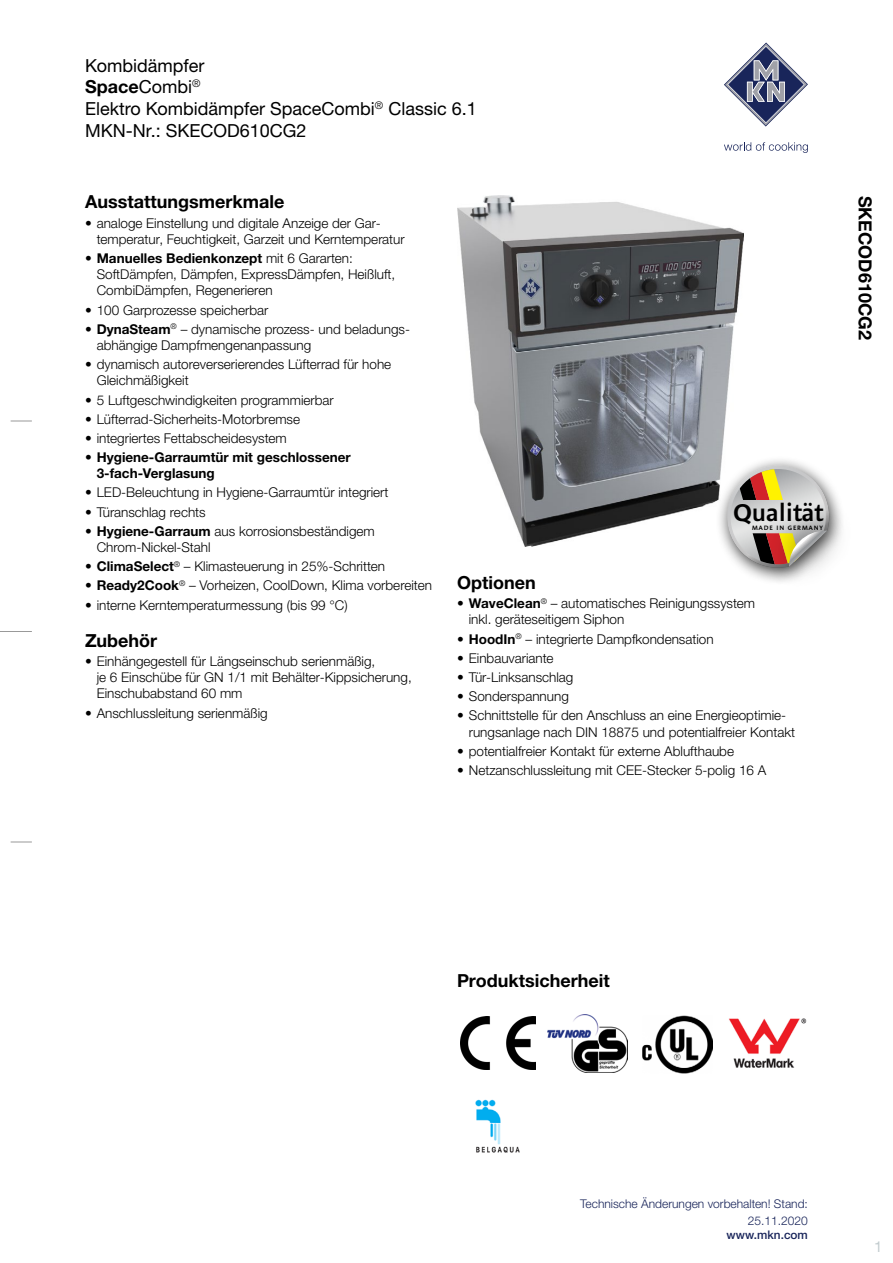
<style>
.page{position:relative;width:893px;height:1263px;background:#fff}
.page>*{position:absolute;margin:0;border:0;box-sizing:border-box;transform-origin:0 0}
.t1{font:500 23.7px "Alinea Sans";color:#000}
.t2{font:18px/21.6px "Helvetica Neue LTW1 G";color:#000}
.t3{font:700 18px "Helvetica Neue LTW1 G";color:#000}
.t4{font:15px "Helvetica Neue LTW1 G";color:#c3cccf}
.t5{font:300 13.5px/16.2px "Helvetica Neue LTW1 G";color:#000}
.t6{font:700 13.5px/16.2px "Helvetica Neue LTW1 G";color:#000}
.t7{font:300 12px/16.5px "Helvetica Neue LTW1 G";color:#19255a;text-align:right}
.t8{font:500 11.85px "Helvetica Neue LTW1 G";color:#19255a}
.t9{font:500 6.15px "Alinea Sans";letter-spacing:.15em;color:#000}
.s1{font-weight:700}
.s2{font-weight:300}
</style>
<div class="page">
<svg style="left:11px;top:421px;width:21px;height:1px"></svg>
<hr style="left:0;top:631px;width:32px;height:1px;background:#999">
<svg style="left:11px;top:842px;width:21px;height:1px"></svg>
<svg style="left:724px;top:43px;width:84px;height:84px"></svg>
<svg style="left:724px;top:142px;width:84px;height:11px"></svg>
<img style="left:457px;top:196px;width:286px;height:350px">
<img style="left:460px;top:1016px;width:75px;height:54px">
<img style="left:548px;top:1014px;width:80px;height:58px">
<img style="left:642px;top:1015px;width:71px;height:59px">
<img style="left:729px;top:1018px;width:78px;height:50px">
<img style="left:475px;top:1099px;width:45px;height:54px">
<div style="left:715px;top:455px;width:130px;height:130px;background:#000;opacity:.75"></div>
<div style="left:716px;top:454px;width:114px;height:93px;background:#fff;opacity:.6"></div>
<div style="left:725px;top:481px;width:115px;height:87px;background:#000;opacity:.35"></div>
<div style="left:767px;top:504px;width:88px;height:86px;background:#000;opacity:.75"></div>
<svg style="left:727px;top:466px;width:102px;height:102px;background:#c2b6a7"></svg>
<h2 class="t2" style="left:85px;top:54px;width:393px">Kombidämpfer<br><span class="s1">Space</span>Combi<sup>®<br></sup>Elektro Kombidämpfer SpaceCombi<sup>®</sup> Classic 6.1<br>MKN-Nr.: SKECOD610CG2</h2>
<h2 class="t3" style="left:85px;top:191px;width:201px">Ausstattungsmerkmale</h2>
<p class="t5" style="left:97px;top:215px;width:309px;text-indent:-12px">• analoge Einstellung und digitale Anzeige der Gar&shy;temperatur, Feuchtigkeit, Garzeit und Kerntemperatur</p>
<p class="t5" style="left:97px;top:250px;width:300px;text-indent:-12px">• <span class="s1">Manuelles Bedienkonzept</span> mit 6 Gararten:<br>SoftDämpfen, Dämpfen, ExpressDämpfen, Heißluft,<br>CombiDämpfen, Regenerieren</p>
<p class="t5" style="left:85px;top:302px;width:185px">• 100 Garprozesse speicherbar</p>
<p class="t5" style="left:97px;top:321px;width:315px;text-indent:-12px">• <span class="s1">DynaSteam</span><sup>®</sup> – dynamische prozess- und beladungs&shy;abhängige Dampfmengenanpassung</p>
<p class="t5" style="left:97px;top:356px;width:296px;text-indent:-12px">• dynamisch autoreverserierendes Lüfterrad für hohe<br>Gleichmäßigkeit</p>
<p class="t5" style="left:85px;top:392px;width:250px">• 5 Luftgeschwindigkeiten programmierbar</p>
<p class="t5" style="left:85px;top:411px;width:217px">• Lüfterrad-Sicherheits-Motorbremse</p>
<p class="t5" style="left:85px;top:430px;width:203px">• integriertes Fettabscheidesystem</p>
<p class="t6" style="left:97px;top:449px;width:255px;text-indent:-12px"><span class="s2">•</span> Hygiene-Garraumtür mit geschlossener<br>3-fach-Verglasung</p>
<p class="t5" style="left:85px;top:484px;width:305px">• LED-Beleuchtung in Hygiene-Garraumtür integriert</p>
<p class="t5" style="left:85px;top:504px;width:122px">• Türanschlag rechts</p>
<p class="t5" style="left:97px;top:523px;width:280px;text-indent:-12px">• <span class="s1">Hygiene-Garraum</span> aus korrosionsbeständigem<br>Chrom-Nickel-Stahl</p>
<p class="t5" style="left:85px;top:558px;width:302px">• <span class="s1">ClimaSelect</span><sup>®</sup> – Klimasteuerung in 25%-Schritten</p>
<p class="t5" style="left:85px;top:577px;width:348px">• <span class="s1">Ready2Cook</span><sup>®</sup> – Vorheizen, CoolDown, Klima vorbereiten</p>
<p class="t5" style="left:85px;top:597px;width:264px">• interne Kerntemperaturmessung (bis 99 °C)</p>
<h2 class="t3" style="left:85px;top:629px;width:74px">Zubehör</h2>
<p class="t5" style="left:97px;top:653px;width:317px;text-indent:-12px">• Einhängegestell für Längseinschub serienmäßig,<br>je 6 Einschübe für GN 1/1 mit Behälter-Kippsicherung,<br>Einschubabstand 60 mm</p>
<p class="t5" style="left:85px;top:705px;width:184px">• Anschlussleitung serienmäßig</p>
<h1 class="t1" style="left:733px;top:498px;width:92px">QUALITÄT</h1>
<p class="t9" style="left:752px;top:524px;width:72px">MADE IN GERMANY</p>
<h2 class="t3" style="left:457px;top:571px;width:80px">Optionen</h2>
<p class="t5" style="left:469px;top:595px;width:288px;text-indent:-12px">• <span class="s1">WaveClean</span><sup>®</sup> – automatisches Reinigungssystem inkl. geräteseitigem Siphon</p>
<p class="t5" style="left:457px;top:631px;width:258px">• <span class="s1">HoodIn</span><sup>®</sup> – integrierte Dampfkondensation</p>
<p class="t5" style="left:457px;top:650px;width:98px">• Einbauvariante</p>
<p class="t5" style="left:457px;top:669px;width:118px">• Tür-Linksanschlag</p>
<p class="t5" style="left:457px;top:688px;width:113px">• Sonderspannung</p>
<p class="t5" style="left:469px;top:707px;width:328px;text-indent:-12px">• Schnittstelle für den Anschluss an eine Energieoptimie&shy;rungsanlage nach DIN 18875 und potentialfreier Kontakt</p>
<p class="t5" style="left:457px;top:743px;width:278px">• potentialfreier Kontakt für externe Ablufthaube</p>
<p class="t5" style="left:457px;top:762px;width:311px">• Netzanschlussleitung mit CEE-Stecker 5-polig 16 A</p>
<h2 class="t3" style="left:876px;top:196px;width:146px;rotate:90deg">SKECOD610CG2</h2>
<h2 class="t3" style="left:457px;top:970px;width:154px">Produktsicherheit</h2>
<p class="t7" style="left:580px;top:1196px;width:229px">Technische Änderungen vorbehalten! Stand:<br>25.11.2020</p>
<p class="t8" style="left:726px;top:1227px;width:83px">www.mkn.com</p>
<p class="t4" style="left:874px;top:1237px;width:10px">1</p>
</div>
